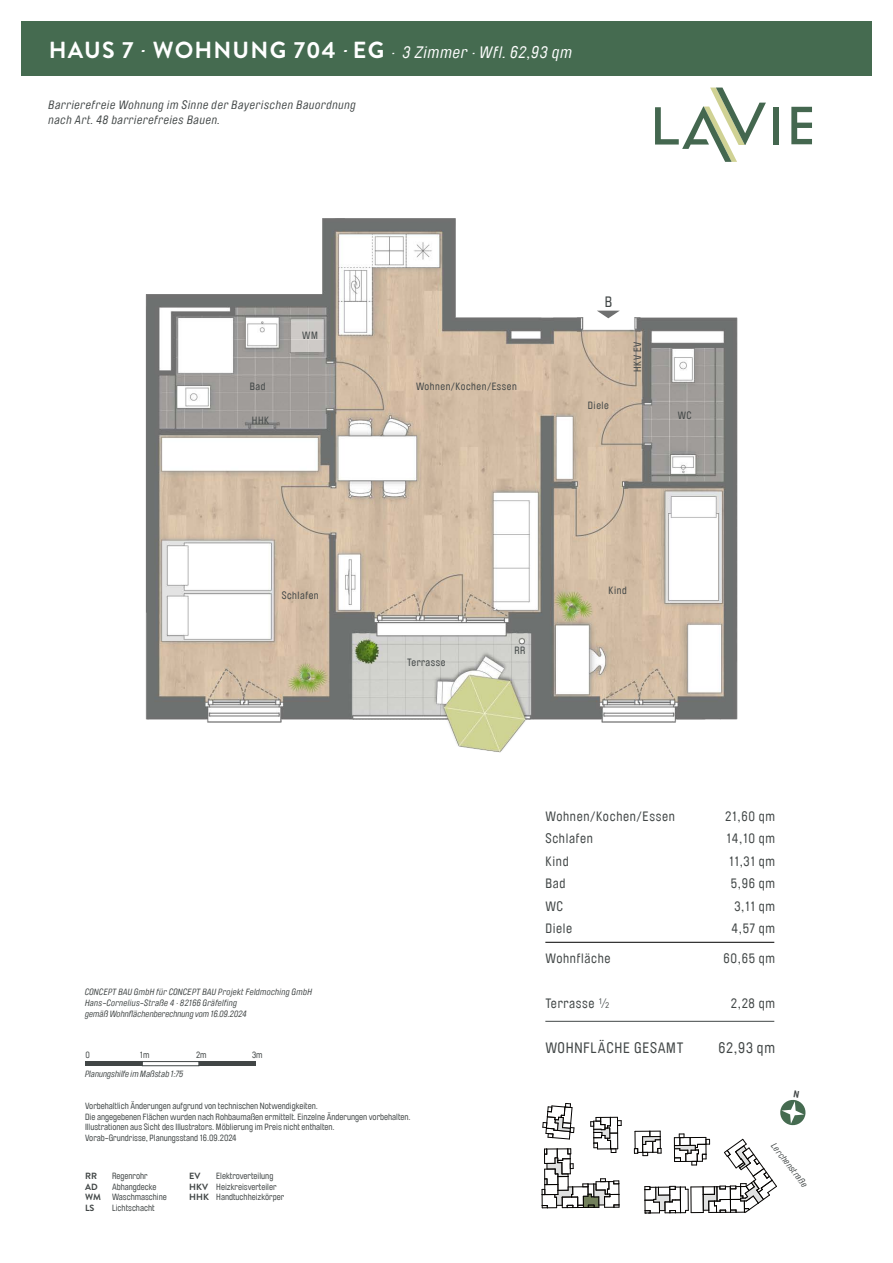
<style>
.page{position:relative;width:893px;height:1263px;background:#fff}
.page>*{position:absolute;margin:0;border:0;box-sizing:border-box;transform-origin:0 0}
.t1{font:italic 16.5px "Brauer Neue";letter-spacing:.05em;color:#fff}
.t2{font:15px "Brauer Neue";letter-spacing:.05em;color:#414646}
.t3{font:13.5px "Brauer Neue";letter-spacing:.05em;color:#414646}
.t4{font:italic 12px/15px "Brauer Neue";letter-spacing:.05em;color:#414646}
.t5{font:10.5px "Brauer Neue";letter-spacing:.05em;color:#414646}
.t6{font:9px/10.8px "Brauer Neue";color:#414646}
.t7{font:italic 9px/10.8px "Brauer Neue";letter-spacing:.025em;color:#414646}
.t8{font:italic 9px "Brauer Neue";color:#414646}
.t9{font:700 9px "Brandon Grotesque";color:#414646}
.s1{font-family:"Brandon Grotesque";font-weight:700;font-style:normal;font-size:23.25px}
.s2{font-size:25.5px}
.s3{font-family:"Brandon Grotesque";font-weight:700}
.s4{font-family:"DIN Pro";font-weight:300}
</style>
<div class="page">
<div style="left:21px;top:21px;width:851px;height:55px;background:#456b50"></div>
<svg style="left:655px;top:88px;width:111px;height:43px"></svg>
<div style="left:773px;top:107px;width:6px;height:37px;background:#44674f"></div>
<svg style="left:791px;top:107px;width:21px;height:37px"></svg>
<div style="left:85px;top:1061px;width:57px;height:5px;background:#414646"></div>
<div style="left:199px;top:1061px;width:57px;height:5px;background:#414646"></div>
<div style="left:142px;top:1061px;width:57px;height:5px;border:1px solid #414646"></div>
<hr style="left:545px;top:942px;width:229px;height:1px;background:#000">
<hr style="left:545px;top:1021px;width:229px;height:1px;background:#414646">
<svg style="left:542px;top:1103px;width:80px;height:105px"></svg>
<img style="left:145px;top:131px;width:607px;height:622px">
<svg style="left:597px;top:311px;width:23px;height:7px"></svg>
<svg style="left:634px;top:1099px;width:172px;height:115px"></svg>
<h1 class="t1" style="left:49px;top:43px;width:525px"><span class="s1">HAUS 7</span> <span class="s2">·</span> <span class="s1">WOHNUNG 704</span> <span class="s2">·</span> <span class="s1">EG</span> · 3 Zimmer · Wfl. 62,93 qm</h1>
<h3 class="t4" style="left:48px;top:97px;width:309px">Barrierefreie Wohnung im Sinne der Bayerischen Bauordnung nach Art. 48 barrierefreies Bauen.</h3>
<p class="t5" style="left:250px;top:380px;width:17px">Bad</p>
<p class="t5" style="left:252px;top:415px;width:19px">HHK</p>
<p class="t5" style="left:302px;top:329px;width:17px">WM</p>
<p class="t5" style="left:282px;top:590px;width:38px">Schlafen</p>
<p class="t5" style="left:416px;top:380px;width:102px">Wohnen/Kochen/Essen</p>
<h2 class="t2" style="left:605px;top:293px;width:9px">B</h2>
<p class="t5" style="left:588px;top:400px;width:22px">Diele</p>
<p class="t5" style="left:631px;top:372px;width:32px;rotate:-90deg">HKV EV</p>
<p class="t5" style="left:678px;top:409px;width:15px">WC</p>
<p class="t5" style="left:407px;top:656px;width:40px">Terrasse</p>
<p class="t5" style="left:514px;top:644px;width:12px">RR</p>
<p class="t5" style="left:609px;top:584px;width:20px">Kind</p>
<p class="t7" style="left:85px;top:987px;width:229px">CONCEPT BAU GmbH für CONCEPT BAU Projekt Feldmoching GmbH<br>Hans-Cornelius-Straße 4 · 82166 Gräfelfing</p>
<p class="t8" style="left:85px;top:1009px;width:163px">gemäß Wohnflächenberechnung vom 16.09.2024</p>
<p class="t6" style="left:85px;top:1049px;width:6px">0</p>
<p class="t6" style="left:140px;top:1049px;width:11px">1m</p>
<p class="t6" style="left:196px;top:1049px;width:12px">2m</p>
<p class="t6" style="left:252px;top:1049px;width:12px">3m</p>
<p class="t8" style="left:85px;top:1069px;width:100px">Planungshilfe im Maßstab 1:75</p>
<p class="t6" style="left:85px;top:1100px;width:327px">Vorbehaltlich Änderungen aufgrund von technischen Notwendigkeiten.<br>Die angegebenen Flächen wurden nach Rohbaumaßen ermittelt. Einzelne Änderungen vorbehalten.<br>Illustrationen aus Sicht des Illustrators. Möblierung im Preis nicht enthalten.<br>Vorab-Grundrisse, Planungsstand 16.09.2024</p>
<p class="t9" style="left:85px;top:1169px;width:13px">RR</p>
<p class="t6" style="left:112px;top:1170px;width:37px">Regenrohr</p>
<p class="t9" style="left:85px;top:1180px;width:14px">AD</p>
<p class="t6" style="left:85px;top:1181px;width:83px;text-indent:27px">Abhangdecke<br><span class="s3">WM</span> Waschmaschine</p>
<p class="t9" style="left:85px;top:1202px;width:11px">LS</p>
<p class="t6" style="left:112px;top:1203px;width:44px">Lichtschacht</p>
<p class="t6" style="left:189px;top:1170px;width:96px;text-indent:27px">Elektroverteilung<br><span class="s3">HKV</span> Heizkreisverteiler<br><span class="s3">HHK</span> Handtuchheizkörper</p>
<p class="t9" style="left:189px;top:1169px;width:13px">EV</p>
<h3 class="t3" style="left:545px;top:808px;width:131px">Wohnen/Kochen/Essen</h3>
<h3 class="t3" style="left:725px;top:808px;width:51px">21,60 qm</h3>
<h3 class="t3" style="left:545px;top:831px;width:49px">Schlafen</h3>
<h3 class="t3" style="left:726px;top:831px;width:50px">14,10 qm</h3>
<h3 class="t3" style="left:545px;top:853px;width:25px">Kind</h3>
<h3 class="t3" style="left:729px;top:853px;width:47px">11,31 qm</h3>
<h3 class="t3" style="left:545px;top:876px;width:22px">Bad</h3>
<h3 class="t3" style="left:731px;top:876px;width:46px">5,96 qm</h3>
<h3 class="t3" style="left:545px;top:898px;width:19px">WC</h3>
<h3 class="t3" style="left:734px;top:898px;width:42px">3,11 qm</h3>
<h3 class="t3" style="left:545px;top:921px;width:28px">Diele</h3>
<h3 class="t3" style="left:732px;top:921px;width:45px">4,57 qm</h3>
<h3 class="t3" style="left:545px;top:951px;width:67px">Wohnfläche</h3>
<h3 class="t3" style="left:723px;top:951px;width:53px">60,65 qm</h3>
<h3 class="t3" style="left:545px;top:996px;width:65px">Terrasse <span class="s4">½</span></h3>
<h3 class="t3" style="left:731px;top:996px;width:46px">2,28 qm</h3>
<h2 class="t2" style="left:545px;top:1039px;width:140px">WOHNFLÄCHE GESAMT</h2>
<h2 class="t2" style="left:718px;top:1039px;width:58px">62,93 qm</h2>
<p class="t7" style="left:777px;top:1141px;width:54px;rotate:52deg">Lerchenstraße</p>
</div>
